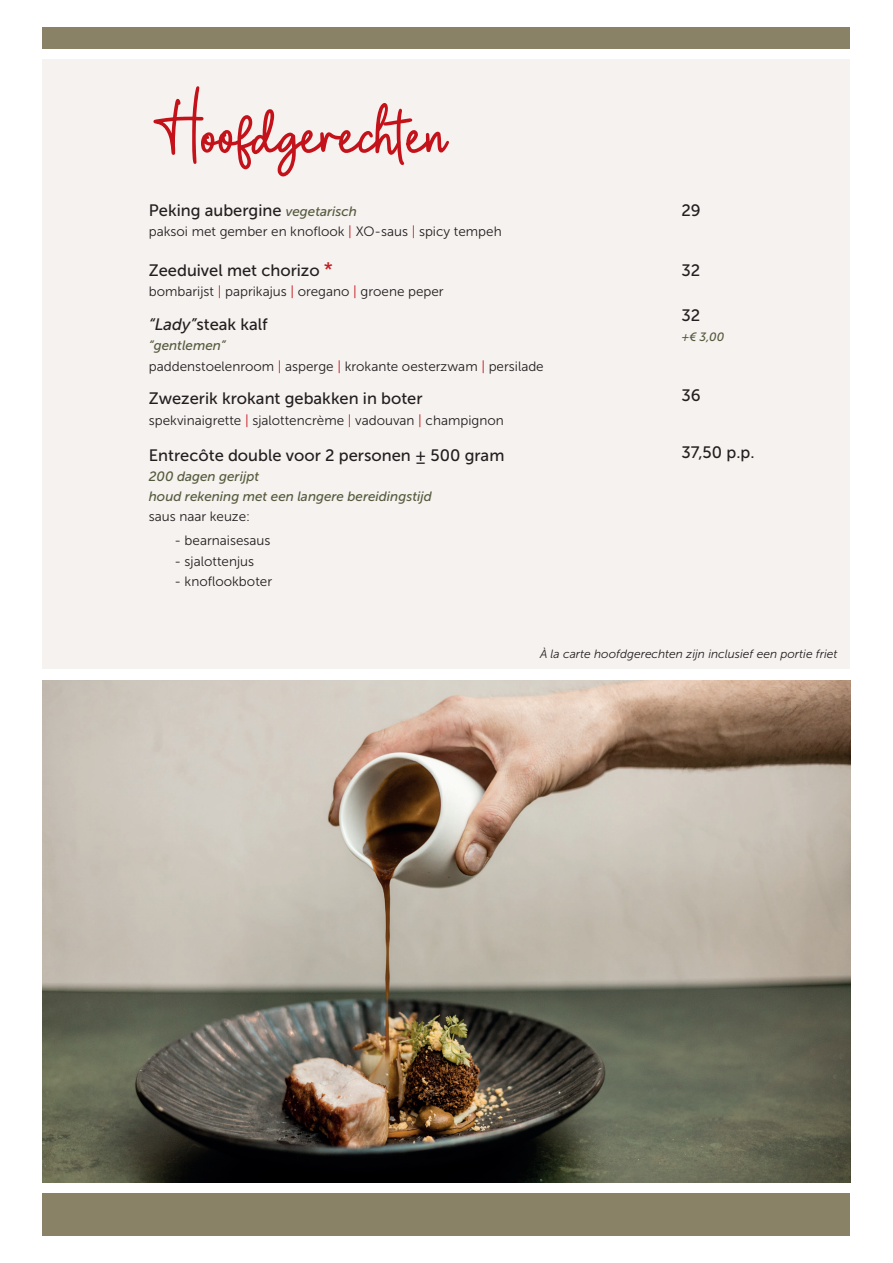
<style>
.page{position:relative;width:893px;height:1263px;background:#fff}
.page>*{position:absolute;margin:0;border:0;box-sizing:border-box;transform-origin:0 0}
.t1{font:93px "Beauty Marsella";color:#c4121a}
.t2{font:16.5px "Museo Sans 500";color:#231f20}
.t3{font:13.5px "Museo Sans 300";color:#231f20}
.t4{font:italic 13.5px/20.2px "Museo Sans 500";color:#565a3d}
.t5{font:italic 12px "Museo Sans 300";color:#231f20}
.t6{font:italic 12px "Museo Sans 500";color:#565a3d}
.s1{font-style:italic;font-size:13.5px;color:#565a3d}
.s2{color:#c4121a}
.s3{font-size:19.5px;color:#c22025}
.s4{font-style:italic}
</style>
<div class="page">
<div style="left:43px;top:60px;width:807px;height:609px;background:#f5f2ef"></div>
<div style="left:43px;top:1193px;width:807px;height:42px;background:#898267"></div>
<div style="left:43px;top:28px;width:807px;height:21px;background:#898267"></div>
<img style="left:43px;top:680px;width:807px;height:502px">
<h1 class="t1" style="left:149px;top:75px;width:299px">Hoofdgerechten</h1>
<p class="t2" style="left:149px;top:201px;width:210px">Peking aubergine <span class="s1">vegetarisch</span></p>
<p class="t3" style="left:149px;top:224px;width:354px">paksoi met gember en knoflook <span class="s2">|</span> XO-saus <span class="s2">|</span> spicy tempeh</p>
<p class="t2" style="left:149px;top:261px;width:186px">Zeeduivel met chorizo <span class="s3">*</span></p>
<p class="t3" style="left:149px;top:284px;width:296px">bombarijst <span class="s2">|</span> paprikajus <span class="s2">|</span> oregano <span class="s2">|</span> groene peper</p>
<p class="t2" style="left:149px;top:315px;width:121px"><span class="s4">“Lady”</span>steak kalf</p>
<p class="t4" style="left:149px;top:336px;width:78px">“gentlemen”</p>
<p class="t3" style="left:149px;top:359px;width:396px">paddenstoelenroom <span class="s2">|</span> asperge <span class="s2">|</span> krokante oesterzwam <span class="s2">|</span> persilade</p>
<p class="t2" style="left:149px;top:390px;width:275px">Zwezerik krokant gebakken in boter</p>
<p class="t3" style="left:149px;top:413px;width:356px">spekvinaigrette <span class="s2">|</span> sjalottencrème <span class="s2">|</span> vadouvan <span class="s2">|</span> champignon</p>
<p class="t2" style="left:149px;top:446px;width:357px">Entrecôte double voor 2 personen ± 500 gram</p>
<p class="t4" style="left:149px;top:466px;width:285px">200 dagen gerijpt<br>houd rekening met een langere bereidingstijd</p>
<p class="t3" style="left:149px;top:509px;width:103px">saus naar keuze:</p>
<p class="t3" style="left:174px;top:533px;width:98px">- bearnaisesaus</p>
<p class="t3" style="left:174px;top:554px;width:81px">- sjalottenjus</p>
<p class="t3" style="left:174px;top:574px;width:99px">- knoflookboter</p>
<p class="t2" style="left:681px;top:202px;width:21px">29</p>
<p class="t2" style="left:681px;top:261px;width:20px">32</p>
<p class="t2" style="left:681px;top:306px;width:20px">32</p>
<p class="t6" style="left:681px;top:330px;width:44px">+€ 3,00</p>
<p class="t2" style="left:681px;top:386px;width:21px">36</p>
<p class="t2" style="left:681px;top:443px;width:75px">37,50 p.p.</p>
<p class="t5" style="left:540px;top:647px;width:299px">À la carte hoofdgerechten zijn inclusief een portie friet</p>
</div>
